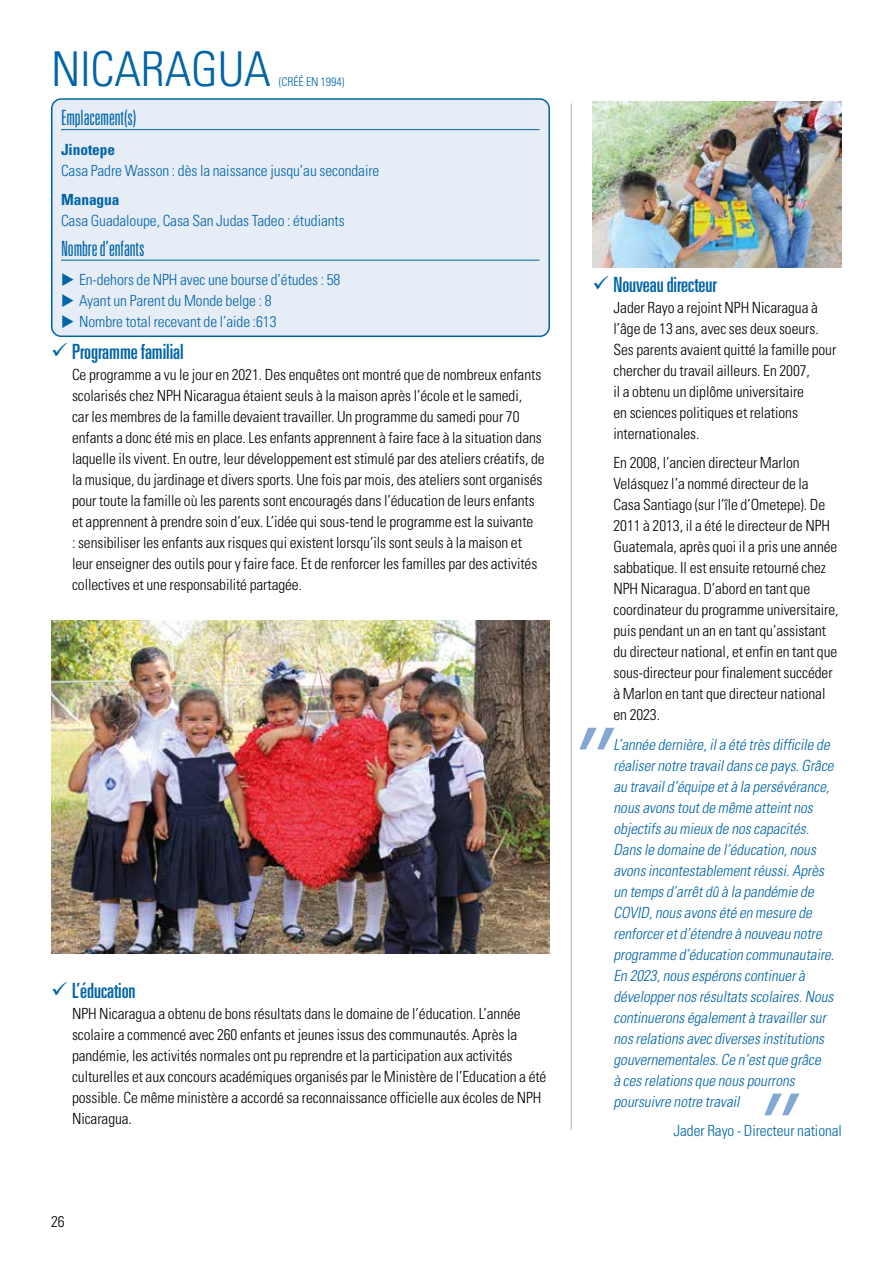
<style>
.page{position:relative;width:893px;height:1263px;background:#fff}
.page>*{position:absolute;margin:0;border:0;box-sizing:border-box;transform-origin:0 0}
.t1{font:italic 300 condensed 120px "Univers LT Std";color:#84a8d3}
.t2{font:300 condensed 48px "Univers LT Std";letter-spacing:-.005em;color:#0064a7}
.t3{font:ultra-condensed 21px "Univers";letter-spacing:-.005em;color:#0064a7}
.t4{font:300 ultra-condensed 21px "Univers LT Std";letter-spacing:-.005em;color:#0064a7}
.t5{font:300 condensed 15.3px/21px "Univers LT Std";letter-spacing:-.005em;color:#000}
.t6{font:italic 300 condensed 15.3px/21px "Univers LT Std";color:#0064a7}
.t7{font:300 condensed 15.3px "Univers LT Std";letter-spacing:-.005em;color:#0064a7}
.t8{font:700 condensed 15.3px "Univers";letter-spacing:-.005em;color:#0064a7}
.t9{font:300 condensed 12px "Univers LT Std";letter-spacing:-.005em;color:#0064a7}
</style>
<div class="page">
<img style="left:592px;top:102px;width:250px;height:166px">
<img style="left:51px;top:621px;width:499px;height:332px">
<hr style="left:571px;top:103px;width:1px;height:1027px;background:#b3b2b2">
<div style="left:52px;top:99px;width:497px;height:237px;background:#e7edf7;border-radius:9px"></div>
<hr style="left:61px;top:129px;width:479px;height:1px;background:#0064a7">
<hr style="left:61px;top:260px;width:479px;height:1px;background:#0064a7">
<div style="left:51px;top:98px;width:499px;height:239px;border:2px solid #0064a7;border-radius:9px"></div>
<h2 class="t2" style="left:51px;top:40px;width:221px">NICARAGUA</h2>
<p class="t9" style="left:279px;top:74px;width:67px">(CRÉÉ EN 1994)</p>
<h3 class="t4" style="left:61px;top:107px;width:77px">Emplacement(s)</h3>
<p class="t8" style="left:61px;top:140px;width:56px">Jinotepe</p>
<p class="t7" style="left:61px;top:161px;width:320px">Casa Padre Wasson : dès la naissance jusqu’au secondaire</p>
<p class="t8" style="left:61px;top:190px;width:60px">Managua</p>
<p class="t7" style="left:61px;top:211px;width:285px">Casa Guadaloupe, Casa San Judas Tadeo : étudiants</p>
<h3 class="t4" style="left:61px;top:237px;width:85px">Nombre d’enfants</h3>
<p class="t7" style="left:61px;top:270px;width:281px">◆ En-dehors de NPH avec une bourse d’études : 58</p>
<p class="t7" style="left:61px;top:291px;width:212px">◆ Ayant un Parent du Monde belge : 8</p>
<p class="t7" style="left:61px;top:312px;width:217px">◆ Nombre total recevant de l’aide :613</p>
<h3 class="t3" style="left:51px;top:340px;width:134px">✓ Programme familial</h3>
<p class="t5" style="left:72px;top:364px;width:474px">Ce programme a vu le jour en 2021. Des enquêtes ont montré que de nombreux enfants scolarisés chez NPH Nicaragua étaient seuls à la maison après l’école et le samedi,<br>car les membres de la famille devaient travailler. Un programme du samedi pour 70 enfants a donc été mis en place. Les enfants apprennent à faire face à la situation dans laquelle ils vivent. En outre, leur développement est stimulé par des ateliers créatifs, de la musique, du jardinage et divers sports. Une fois par mois, des ateliers sont organisés pour toute la famille où les parents sont encouragés dans l’éducation de leurs enfants et apprennent à prendre soin d’eux. L’idée qui sous-tend le programme est la suivante<br>: sensibiliser les enfants aux risques qui existent lorsqu’ils sont seuls à la maison et leur enseigner des outils pour y faire face. Et de renforcer les familles par des activités collectives et une responsabilité partagée.</p>
<h3 class="t3" style="left:51px;top:978px;width:86px">✓ L’éducation</h3>
<p class="t5" style="left:72px;top:1003px;width:476px">NPH Nicaragua a obtenu de bons résultats dans le domaine de l’éducation. L’année scolaire a commencé avec 260 enfants et jeunes issus des communautés. Après la pandémie, les activités normales ont pu reprendre et la participation aux activités culturelles et aux concours académiques organisés par le Ministère de l’Education a été possible. Ce même ministère a accordé sa reconnaissance officielle aux écoles de NPH Nicaragua.</p>
<p class="t5" style="left:51px;top:1211px;width:15px">26</p>
<h3 class="t3" style="left:592px;top:272px;width:126px">✓ Nouveau directeur</h3>
<p class="t5" style="left:613px;top:297px;width:224px">Jader Rayo a rejoint NPH Nicaragua à l’âge de 13 ans, avec ses deux soeurs.<br>Ses parents avaient quitté la famille pour chercher du travail ailleurs. En 2007,<br>il a obtenu un diplôme universitaire<br>en sciences politiques et relations internationales.</p>
<p class="t5" style="left:613px;top:452px;width:227px">En 2008, l’ancien directeur Marlon Velásquez l’a nommé directeur de la Casa Santiago (sur l’île d’Ometepe). De 2011 à 2013, il a été le directeur de NPH Guatemala, après quoi il a pris une année sabbatique. Il est ensuite retourné chez NPH Nicaragua. D’abord en tant que coordinateur du programme universitaire, puis pendant un an en tant qu’assistant du directeur national, et enfin en tant que sous-directeur pour finalement succéder à Marlon en tant que directeur national en 2023.</p>
<p class="t6" style="left:613px;top:734px;width:226px">L’année dernière,ila été trèsdifficile de réalisernotre travaildansce pays.Grâce au travaild’équipe età la persévérance, nousavonstoutde même atteintnos objectifsau mieuxde noscapacités.<br>Dansle domaine de l’éducation,nous avonsincontestablementréussi.Après un tempsd’arrêtdû à la pandémie de COVID,nousavonsété en mesure de renforceretd’étendre à nouveau notre programme d’éducation communautaire.<br>En 2023,nousespéronscontinuerà développernosrésultatsscolaires.Nous continueronségalementà travaillersur nosrelationsavecdiversesinstitutions gouvernementales.Ce n’estque grâce à cesrelationsque nouspourrons poursuivre notre travail</p>
<p class="t7" style="left:673px;top:1121px;width:170px">Jader Rayo - Directeur national</p>
<h1 class="t1" style="left:560px;top:700px;width:74px">”</h1>
<h1 class="t1" style="left:745px;top:1066px;width:74px">”</h1>
</div>
